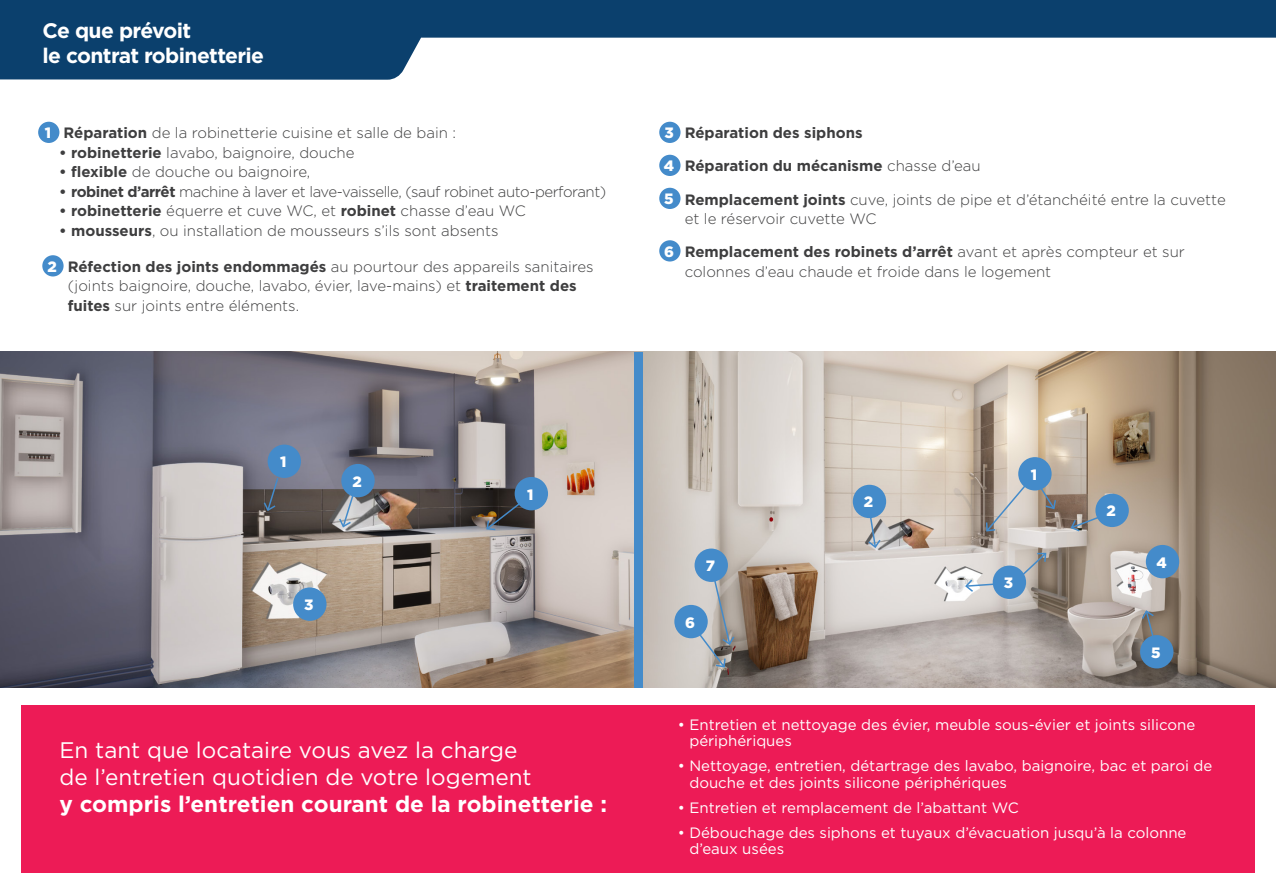
<style>
.page{position:relative;width:1276px;height:893px;background:#fff}
.page>*{position:absolute;margin:0;border:0;box-sizing:border-box;transform-origin:0 0}
.t1{font:22.5px/27px "Gotham";color:#fff}
.t2{font:700 22.5px "Gotham";color:#fff}
.t3{font:700 21px "Gotham";letter-spacing:-.03em;color:#fff}
.t4{font:300 15px/19.5px "Gotham";color:#3e3e3f}
.t5{font:15px/16.5px "Gotham";color:#fff}
.t6{font:300 15px "Gotham";letter-spacing:-.03em;color:#3e3e3f}
.t7{font:700 15px "Gotham";color:#3e3e3f}
.t8{font:900 15px "Gotham";color:#fff}
.s1{font-weight:700}
.s2{font-weight:300}
</style>
<div class="page">
<div style="left:21px;top:705px;width:1233px;height:167px;background:#ed1b56"></div>
<svg style="left:0;top:0;width:1276px;height:80px;fill:#0b406d"></svg>
<div style="left:38px;top:122px;width:21px;height:21px;background:#448bca;border-radius:50%"></div>
<div style="left:42px;top:255px;width:22px;height:21px;background:#448bca;border-radius:50%"></div>
<div style="left:659px;top:122px;width:21px;height:21px;background:#448bca;border-radius:50%"></div>
<div style="left:659px;top:155px;width:21px;height:21px;background:#448bca;border-radius:50%"></div>
<div style="left:659px;top:188px;width:21px;height:21px;background:#448bca;border-radius:50%"></div>
<div style="left:659px;top:240px;width:21px;height:22px;background:#448bca;border-radius:50%"></div>
<img style="left:0;top:352px;width:1276px;height:336px">
<div style="left:268px;top:445px;width:33px;height:33px;background:#448bca;border-radius:50%"></div>
<div style="left:514px;top:477px;width:34px;height:33px;background:#448bca;border-radius:50%"></div>
<div style="left:293px;top:587px;width:33px;height:34px;background:#448bca;border-radius:50%"></div>
<div style="left:992px;top:566px;width:34px;height:33px;background:#448bca;border-radius:50%"></div>
<div style="left:1145px;top:545px;width:34px;height:33px;background:#448bca;border-radius:50%"></div>
<div style="left:341px;top:464px;width:34px;height:33px;background:#448bca;border-radius:50%"></div>
<div style="left:1095px;top:494px;width:33px;height:33px;background:#448bca;border-radius:50%"></div>
<div style="left:853px;top:485px;width:33px;height:33px;background:#448bca;border-radius:50%"></div>
<div style="left:674px;top:605px;width:34px;height:33px;background:#448bca;border-radius:50%"></div>
<svg style="left:262px;top:476px;width:18px;height:36px"></svg>
<svg style="left:485px;top:495px;width:44px;height:36px"></svg>
<svg style="left:985px;top:474px;width:72px;height:59px"></svg>
<svg style="left:964px;top:578px;width:33px;height:15px"></svg>
<svg style="left:1011px;top:551px;width:36px;height:35px"></svg>
<svg style="left:338px;top:492px;width:17px;height:37px"></svg>
<svg style="left:1069px;top:514px;width:36px;height:19px"></svg>
<svg style="left:866px;top:512px;width:16px;height:37px"></svg>
<svg style="left:696px;top:567px;width:40px;height:102px"></svg>
<svg style="left:1140px;top:609px;width:18px;height:38px"></svg>
<div style="left:694px;top:549px;width:34px;height:33px;background:#448bca;border-radius:50%"></div>
<div style="left:1140px;top:635px;width:33px;height:33px;background:#448bca;border-radius:50%"></div>
<div style="left:1018px;top:457px;width:33px;height:33px;background:#448bca;border-radius:50%"></div>
<div style="left:634px;top:352px;width:9px;height:336px;background:#448bca"></div>
<p class="t3" style="left:43px;top:17px;width:150px">Ce que prévoit</p>
<p class="t3" style="left:43px;top:42px;width:223px">le contrat robinetterie</p>
<p class="t8" style="left:45px;top:123px;width:8px">1</p>
<p class="t4" style="left:64px;top:123px;width:394px"><span class="s1">Réparation</span> de la robinetterie cuisine et salle de bain :</p>
<p class="t4" style="left:59px;top:143px;width:297px"><span class="s1">• robinetterie</span> lavabo, baignoire, douche</p>
<p class="t4" style="left:59px;top:162px;width:253px"><span class="s1">• flexible</span> de douche ou baignoire,</p>
<p class="t6" style="left:59px;top:182px;width:549px"><span class="s1">• robinet d’arrêt</span> machine à laver et lave-vaisselle, (sauf robinet auto-perforant)</p>
<p class="t4" style="left:59px;top:201px;width:468px"><span class="s1">• robinetterie</span> équerre et cuve WC, et <span class="s1">robinet</span> chasse d’eau WC</p>
<p class="t4" style="left:59px;top:221px;width:441px"><span class="s1">• mousseurs</span>, ou installation de mousseurs s’ils sont absents</p>
<p class="t8" style="left:47px;top:256px;width:11px">2</p>
<p class="t4" style="left:68px;top:257px;width:527px"><span class="s1">Réfection des joints endommagés</span> au pourtour des appareils sanitaires (joints baignoire, douche, lavabo, évier, lave-mains) et <span class="s1">traitement des fuites</span> sur joints entre éléments.</p>
<p class="t8" style="left:280px;top:452px;width:8px">1</p>
<p class="t8" style="left:352px;top:471px;width:11px">2</p>
<p class="t8" style="left:304px;top:594px;width:11px">3</p>
<p class="t8" style="left:527px;top:484px;width:8px">1</p>
<p class="t1" style="left:60px;top:736px;width:474px">En tant que locataire vous avez la charge de l’entretien quotidien de votre logement</p>
<p class="t2" style="left:60px;top:789px;width:549px">y compris l’entretien courant de la robinetterie :</p>
<p class="t8" style="left:664px;top:123px;width:11px">3</p>
<p class="t7" style="left:684px;top:123px;width:179px">Réparation des siphons</p>
<p class="t8" style="left:664px;top:156px;width:12px">4</p>
<p class="t7" style="left:684px;top:156px;width:297px">Réparation du mécanisme <span class="s2">chasse d’eau</span></p>
<p class="t8" style="left:664px;top:189px;width:11px">5</p>
<p class="t4" style="left:684px;top:189px;width:542px"><span class="s1">Remplacement joints</span> cuve, joints de pipe et d’étanchéité entre la cuvette et le réservoir cuvette WC</p>
<p class="t8" style="left:664px;top:241px;width:11px">6</p>
<p class="t4" style="left:684px;top:242px;width:502px"><span class="s1">Remplacement des robinets d’arrêt</span> avant et après compteur et sur colonnes d’eau chaude et froide dans le logement</p>
<p class="t8" style="left:705px;top:556px;width:11px">7</p>
<p class="t8" style="left:685px;top:612px;width:11px">6</p>
<p class="t8" style="left:864px;top:492px;width:11px">2</p>
<p class="t8" style="left:1031px;top:464px;width:8px">1</p>
<p class="t8" style="left:1004px;top:573px;width:11px">3</p>
<p class="t8" style="left:1106px;top:501px;width:11px">2</p>
<p class="t8" style="left:1156px;top:552px;width:12px">4</p>
<p class="t8" style="left:1151px;top:642px;width:11px">5</p>
<p class="t5" style="left:689px;top:716px;width:507px;text-indent:-12px">• Entretien et nettoyage des évier, meuble sous-évier et joints silicone périphériques</p>
<p class="t5" style="left:689px;top:757px;width:524px;text-indent:-12px">• Nettoyage, entretien, détartrage des lavabo, baignoire, bac et paroi de douche et des joints silicone périphériques</p>
<p class="t5" style="left:677px;top:799px;width:343px">• Entretien et remplacement de l’abattant WC</p>
<p class="t5" style="left:689px;top:824px;width:498px;text-indent:-12px">• Débouchage des siphons et tuyaux d’évacuation jusqu’à la colonne d’eaux usées</p>
</div>
